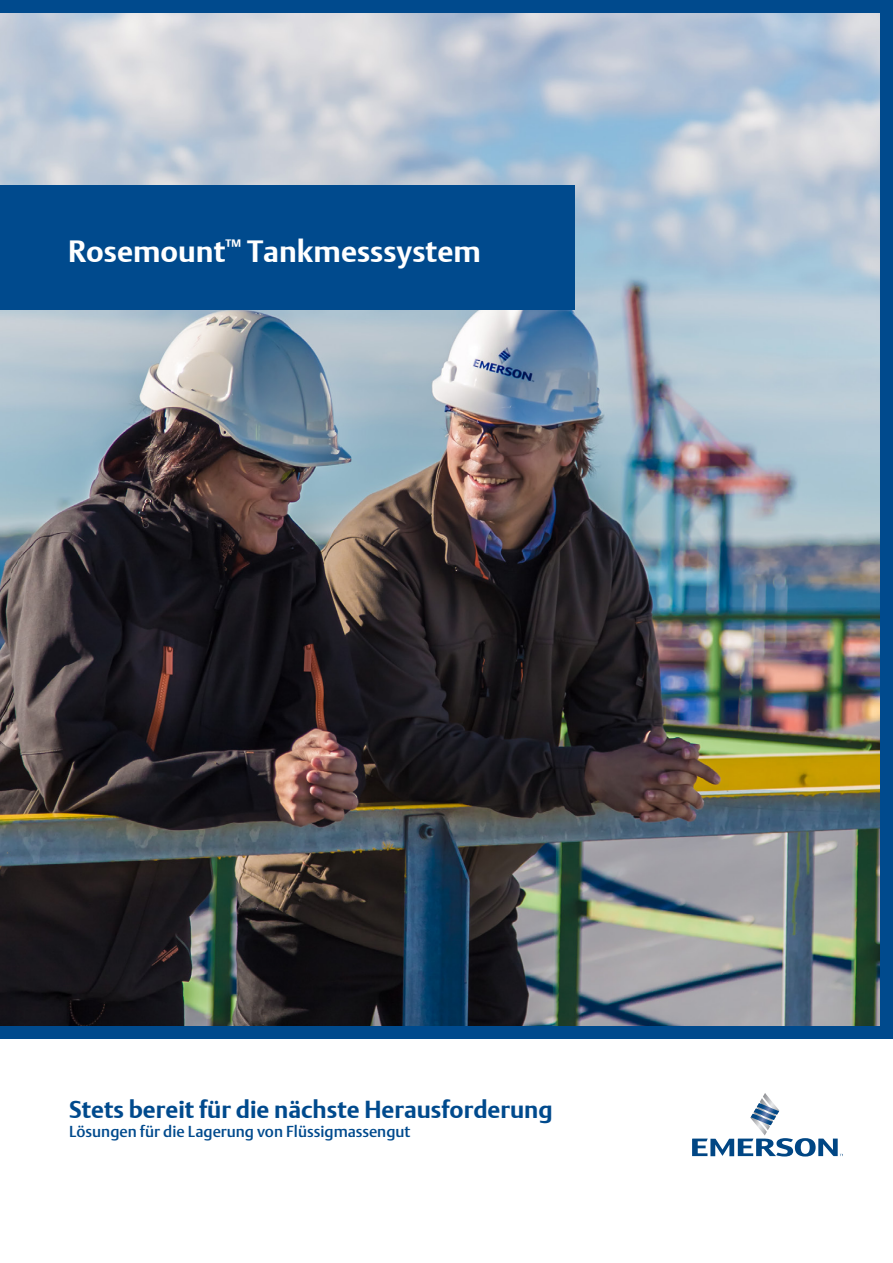
<style>
.page{position:relative;width:893px;height:1263px;background:#fff}
.page>*{position:absolute;margin:0;border:0;box-sizing:border-box;transform-origin:0 0}
.t1{font:30px "DTL Argo T Bold";color:#fff}
.SUBHEAD{font:24px "DTL Argo T Bold";color:#004a8d}
.t2{font:15.75px "DTL Argo T Medium";color:#004a8d}
</style>
<div class="page">
<div style="left:0;top:0;width:893px;height:1038px;background:#004a8d"></div>
<img style="left:0;top:14px;width:879px;height:1011px">
<div style="left:0;top:185px;width:574px;height:125px;background:#004a8d"></div>
<svg style="left:692px;top:1093px;width:151px;height:63px"></svg>
<p class="t1" style="left:68px;top:233px;width:414px">Rosemount<sup>™</sup> Tankmesssystem</p>
<p class="SUBHEAD" style="left:69px;top:1095px;width:485px">Stets bereit für die nächste Herausforderung</p>
<p class="t2" style="left:69px;top:1122px;width:343px">Lösungen für die Lagerung von Flüssigmassengut</p>
</div>
